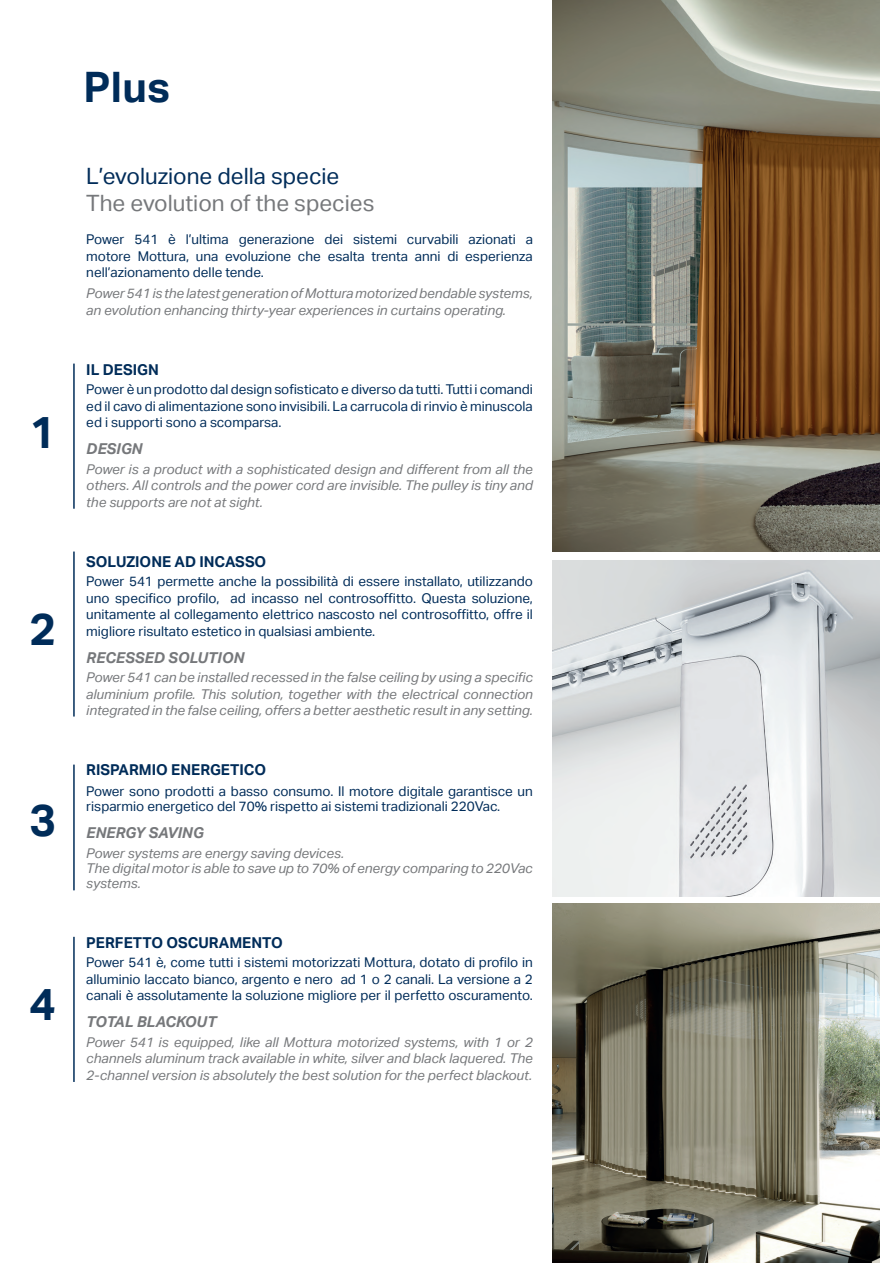
<style>
.page{position:relative;width:881px;height:1263px;background:#fff}
.page>*{position:absolute;margin:0;border:0;box-sizing:border-box;transform-origin:0 0}
.Testo_01{font:700 45px "Aktiv Grotesk";color:#002c59}
.t1{font:700 42px "Aktiv Grotesk";color:#002c59}
.Testo_01-2{font:22.5px "Aktiv Grotesk";color:#76787b}
.Testo_01-3{font:22.5px "Aktiv Grotesk";color:#002c59}
.Testo_01-4{font:700 15px "Aktiv Grotesk";color:#002c59}
.Testo_01-5{font:italic 700 15px "Aktiv Grotesk";color:#76787b}
.Testo_01-6{font:13.5px/16.5px "Aktiv Grotesk";color:#002c59;text-align:justify}
.Testo_01-7{font:italic 13.5px/16.5px "Aktiv Grotesk";color:#76787b;text-align:justify}
</style>
<div class="page">
<hr style="left:73px;top:364px;width:2px;height:145px;background:#002c59">
<hr style="left:73px;top:551px;width:2px;height:165px;background:#002c59">
<hr style="left:73px;top:765px;width:2px;height:125px;background:#002c59">
<hr style="left:73px;top:937px;width:2px;height:145px;background:#002c59">
<img style="left:552px;top:560px;width:327px;height:336px">
<img style="left:552px;top:0;width:327px;height:551px">
<img style="left:552px;top:904px;width:327px;height:359px">
<p class="Testo_01" style="left:30px;top:406px;width:28px">1</p>
<p class="Testo_01" style="left:30px;top:603px;width:28px">2</p>
<p class="Testo_01" style="left:30px;top:794px;width:28px">3</p>
<p class="Testo_01" style="left:30px;top:978px;width:28px">4</p>
<p class="t1" style="left:83px;top:63px;width:88px">Plus</p>
<p class="Testo_01-3" style="left:86px;top:163px;width:255px">L’evoluzione della specie</p>
<p class="Testo_01-2" style="left:86px;top:190px;width:290px">The evolution of the species</p>
<p class="Testo_01-6" style="left:86px;top:231px;width:448px">Power 541 è l’ultima generazione dei sistemi curvabili azionati a motore Mottura, una evoluzione che esalta trenta anni di esperienza nell’azionamento delle tende.</p>
<p class="Testo_01-7" style="left:86px;top:285px;width:448px">Power 541 is the latest generation of Mottura motorized bendable systems, an evolution enhancing thirty-year experiences in curtains operating.</p>
<p class="Testo_01-4" style="left:86px;top:361px;width:74px">IL DESIGN</p>
<p class="Testo_01-6" style="left:86px;top:381px;width:448px">Power è un prodotto dal design sofisticato e diverso da tutti. Tutti i comandi ed il cavo di alimentazione sono invisibili. La carrucola di rinvio è minuscola ed i supporti sono a scomparsa.</p>
<p class="Testo_01-5" style="left:86px;top:440px;width:58px">DESIGN</p>
<p class="Testo_01-7" style="left:86px;top:461px;width:448px">Power is a product with a sophisticated design and different from all the others. All controls and the power cord are invisible. The pulley is tiny and the supports are not at sight.</p>
<p class="Testo_01-4" style="left:86px;top:553px;width:181px">SOLUZIONE AD INCASSO</p>
<p class="Testo_01-6" style="left:86px;top:573px;width:448px">Power 541 permette anche la possibilità di essere installato, utilizzando uno specifico profilo, ad incasso nel controsoffitto. Questa soluzione, unitamente al collegamento elettrico nascosto nel controsoffitto, offre il migliore risultato estetico in qualsiasi ambiente.</p>
<p class="Testo_01-5" style="left:86px;top:649px;width:159px">RECESSED SOLUTION</p>
<p class="Testo_01-7" style="left:86px;top:669px;width:448px">Power 541 can be installed recessed in the false ceiling by using a specific aluminium profile. This solution, together with the electrical connection integrated in the false ceiling, offers a better aesthetic result in any setting.</p>
<p class="Testo_01-4" style="left:86px;top:761px;width:181px">RISPARMIO ENERGETICO</p>
<p class="Testo_01-6" style="left:86px;top:784px;width:448px;line-height:15px">Power sono prodotti a basso consumo. Il motore digitale garantisce un risparmio energetico del 70% rispetto ai sistemi tradizionali 220Vac.</p>
<p class="Testo_01-5" style="left:86px;top:824px;width:119px">ENERGY SAVING</p>
<p class="Testo_01-7" style="left:86px;top:845px;width:259px">Power systems are energy saving devices.</p>
<p class="Testo_01-7" style="left:86px;top:860px;width:448px;line-height:15px">The digital motor is able to save up to 70% of energy comparing to 220Vac systems.</p>
<p class="Testo_01-4" style="left:86px;top:934px;width:198px">PERFETTO OSCURAMENTO</p>
<p class="Testo_01-6" style="left:86px;top:954px;width:448px">Power 541 è, come tutti i sistemi motorizzati Mottura, dotato di profilo in alluminio laccato bianco, argento e nero ad 1 o 2 canali. La versione a 2 canali è assolutamente la soluzione migliore per il perfetto oscuramento.</p>
<p class="Testo_01-5" style="left:86px;top:1013px;width:131px">TOTAL BLACKOUT</p>
<p class="Testo_01-7" style="left:86px;top:1034px;width:448px">Power 541 is equipped, like all Mottura motorized systems, with 1 or 2 channels aluminum track available in white, silver and black laquered. The 2-channel version is absolutely the best solution for the perfect blackout.</p>
</div>
